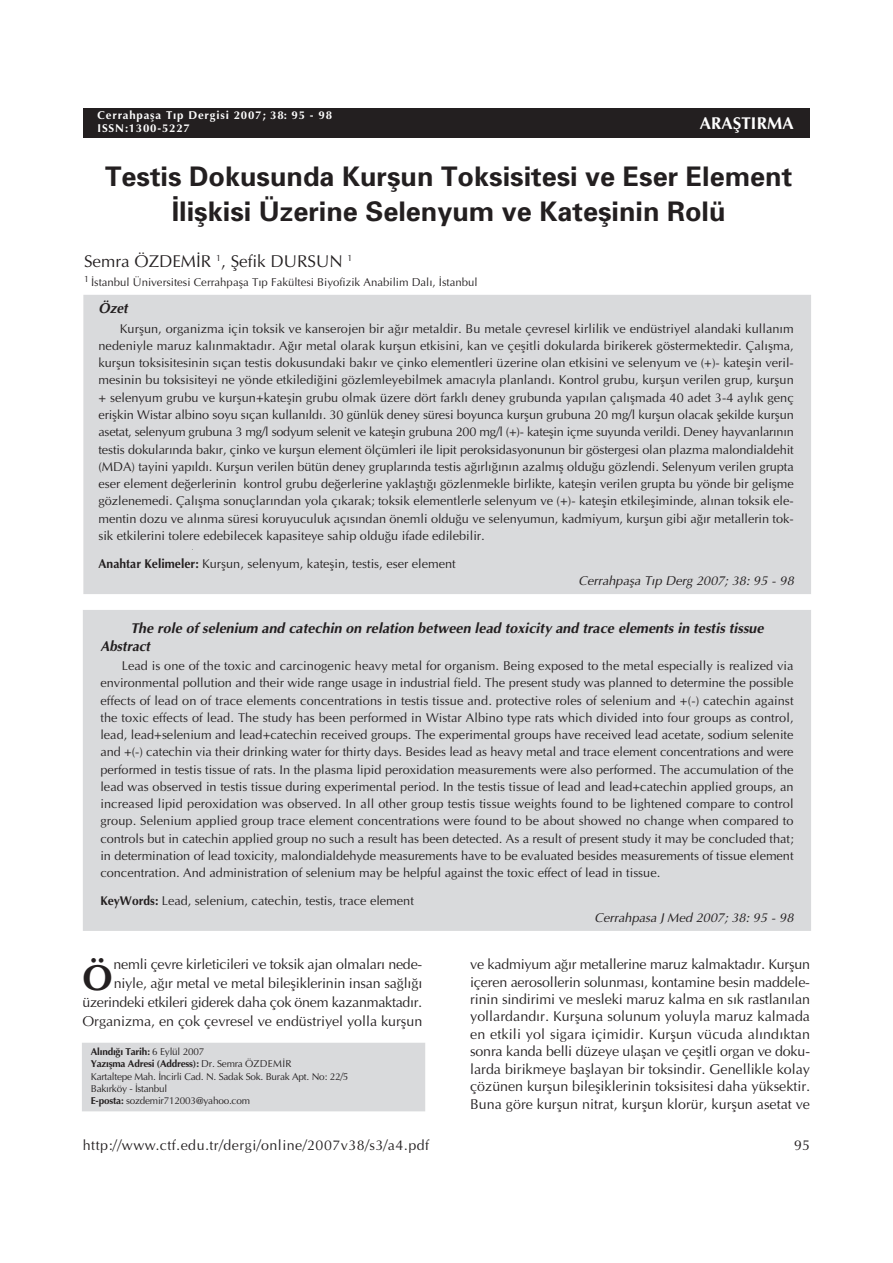
<style>
.page{position:relative;width:893px;height:1263px;background:#fff}
.page>*{position:absolute;margin:0;border:0;box-sizing:border-box;transform-origin:0 0}
.t1{font:700 36px "Optima";color:#231f20}
.t2{font:700 27px/34.5px "Univers";color:#231f20;text-align:center}
.t3{font:17.1px "Optima";color:#231f20}
.t4{font:700 17.1px "Optima";color:#fff}
.t5{font:14.25px/17.4px "Optima";letter-spacing:-.01em;color:#231f20;text-align:justify}
.t6{font:italic 700 14.25px/17.9px "Optima";color:#231f20}
.t7{font:14.25px "Optima";letter-spacing:.035em;color:#231f20}
.t8{font:italic 700 14.25px "Optima";color:#231f20;scale:.95 1}
.t9{font:italic 12.9px "Optima";color:#231f20}
.t10{font:12.75px/17.2px "Optima";color:#231f20;text-align:justify}
.t11{font:11.4px "Optima";color:#231f20}
.t12{font:700 11.4px/12.8px "Optima";letter-spacing:.07em;color:#fff}
.t13{font:10.05px/12.1px "Optima";letter-spacing:-.02em;color:#231f20}
.t14{font:6px "Optima";color:#231f20}
.s1{font-weight:700;font-size:12.9px}
.s2{font-weight:700}
</style>
<div class="page">
<div style="left:82px;top:1043px;width:343px;height:68px;background:#d9dadc"></div>
<div style="left:83px;top:295px;width:728px;height:299px;background:#d9dadc"></div>
<div style="left:84px;top:108px;width:726px;height:30px;background:#231f20"></div>
<div style="left:83px;top:610px;width:728px;height:321px;background:#d9dadc"></div>
<p class="t12" style="left:97px;top:110px;width:236px">Cerrahpafla T›p Dergisi 2007; 38: 95 - 98<br>ISSN:1300-5227</p>
<h3 class="t4" style="left:700px;top:116px;width:96px">ARAfiTIRMA</h3>
<h2 class="t2" style="left:105px;top:162px;width:689px">Testis Dokusunda Kurflun Toksisitesi ve Eser Element ‹liflkisi Üzerine Selenyum ve Kateflinin Rolü</h2>
<h3 class="t3" style="left:84px;top:254px;width:270px">Semra ÖZDEM‹R <sup>1</sup>, fiefik DURSUN <sup>1</sup></h3>
<p class="t11" style="left:84px;top:278px;width:395px"><sup>1</sup> ‹stanbul Üniversitesi Cerrahpafla T›p Fakültesi Biyofizik Anabilim Dal›, ‹stanbul</p>
<p class="t8" style="left:98px;top:302px;width:32px">Özet</p>
<p class="t10" style="left:98px;top:321px;width:697px;text-indent:21px">Kurflun, organizma için toksik ve kanserojen bir a¤›r metaldir. Bu metale çevresel kirlilik ve endüstriyel alandaki kullan›m nedeniyle maruz kal›nmaktad›r. A¤›r metal olarak kurflun etkisini, kan ve çeflitli dokularda birikerek göstermektedir. Çal›flma, kurflun toksisitesinin s›çan testis dokusundaki bak›r ve çinko elementleri üzerine olan etkisini ve selenyum ve (+)- kateflin veril&shy;mesinin bu toksisiteyi ne yönde etkiledi¤ini gözlemleyebilmek amac›yla planland›. Kontrol grubu, kurflun verilen grup, kurflun + selenyum grubu ve kurflun+kateflin grubu olmak üzere dört farkl› deney grubunda yap›lan çal›flmada 40 adet 3-4 ayl›k genç eriflkin Wistar albino soyu s›çan kullan›ld›. 30 günlük deney süresi boyunca kurflun grubuna 20 mg/l kurflun olacak flekilde kurflun asetat, selenyum grubuna 3 mg/l sodyum selenit ve kateflin grubuna 200 mg/l (+)- kateflin içme suyunda verildi. Deney hayvanlar›n›n testis dokular›nda bak›r, çinko ve kurflun element ölçümleri ile lipit peroksidasyonunun bir göstergesi olan plazma malondialdehit (MDA) tayini yap›ld›. Kurflun verilen bütün deney gruplar›nda testis a¤›rl›¤›n›n azalm›fl oldu¤u gözlendi. Selenyum verilen grupta eser element de¤erlerinin kontrol grubu de¤erlerine yaklaflt›¤› gözlenmekle birlikte, kateflin verilen grupta bu yönde bir geliflme gözlenemedi. Çal›flma sonuçlar›ndan yola ç›karak; toksik elementlerle selenyum ve (+)- kateflin etkilefliminde, al›nan toksik ele&shy;mentin dozu ve al›nma süresi koruyuculuk aç›s›ndan önemli oldu¤u ve selenyumun, kadmiyum, kurflun gibi a¤›r metallerin tok&shy;sik etkilerini tolere edebilecek kapasiteye sahip oldu¤u ifade edilebilir.</p>
<p class="t14" style="left:192px;top:546px;width:3px">.</p>
<p class="t10" style="left:98px;top:556px;width:359px"><span class="s1">Anahtar Kelimeler:</span> Kurflun, selenyum, kateflin, testis, eser element</p>
<p class="t9" style="left:578px;top:575px;width:217px">Cerrahpafla T›p Derg 2007; 38: 95 - 98</p>
<p class="t6" style="left:100px;top:620px;width:665px;text-indent:30px">The role of selenium and catechin on relation between lead toxicity and trace elements in testis tissue<br>Abstract</p>
<p class="t10" style="left:100px;top:658px;width:695px;text-indent:21px">Lead is one of the toxic and carcinogenic heavy metal for organism. Being exposed to the metal especially is realized via environmental pollution and their wide range usage in industrial field. The present study was planned to determine the possible effects of lead on of trace elements concentrations in testis tissue and. protective roles of selenium and +(-) catechin against the toxic effects of lead. The study has been performed in Wistar Albino type rats which divided into four groups as control, lead, lead+selenium and lead+catechin received groups. The experimental groups have received lead acetate, sodium selenite and +(-) catechin via their drinking water for thirty days. Besides lead as heavy metal and trace element concentrations and were performed in testis tissue of rats. In the plasma lipid peroxidation measurements were also performed. The accumulation of the lead was observed in testis tissue during experimental period. In the testis tissue of lead and lead+catechin applied groups, an increased lipid peroxidation was observed. In all other group testis tissue weights found to be lightened compare to control group. Selenium applied group trace element concentrations were found to be about showed no change when compared to controls but in catechin applied group no such a result has been detected. As a result of present study it may be concluded that; in determination of lead toxicity, malondialdehyde measurements have to be evaluated besides measurements of tissue element concentration. And administration of selenium may be helpful against the toxic effect of lead in tissue.</p>
<p class="t10" style="left:100px;top:893px;width:315px"><span class="s2">KeyWords:</span> Lead, selenium, catechin, testis, trace element</p>
<p class="t9" style="left:595px;top:913px;width:200px">Cerrahpasa J Med 2007; 38: 95 - 98</p>
<p class="t5" style="left:470px;top:957px;width:341px">ve kadmiyum a¤›r metallerine maruz kalmaktad›r. Kurflun içeren aerosollerin solunmas›, kontamine besin maddele&shy;rinin sindirimi ve mesleki maruz kalma en s›k rastlan›lan yollardand›r. Kurfluna solunum yoluyla maruz kalmada en etkili yol sigara içimidir. Kurflun vücuda al›nd›ktan sonra kanda belli düzeye ulaflan ve çeflitli organ ve doku&shy;larda birikmeye bafllayan bir toksindir. Genellikle kolay çözünen kurflun bilefliklerinin toksisitesi daha yüksektir.<br>Buna göre kurflun nitrat, kurflun klorür, kurflun asetat ve</p>
<h1 class="t1" style="left:82px;top:963px;width:31px">Ö</h1>
<p class="t5" style="left:82px;top:956px;width:341px;line-height:19px;text-align:right">nemli çevre kirleticileri ve toksik ajan olmalar› nede&shy;niyle, a¤›r metal ve metal bilefliklerinin insan sa¤l›¤› üzerindeki etkileri giderek daha çok önem kazanmaktad›r.<br>Organizma, en çok çevresel ve endüstriyel yolla kurflun</p>
<p class="t13" style="left:91px;top:1047px;width:259px"><span class="s2">Al›nd›¤› Tarih:</span> 6 Eylül 2007<br><span class="s2">Yaz›flma Adresi (Address):</span> Dr. Semra ÖZDEM‹R<br>Kartaltepe Mah. ‹ncirli Cad. N. Sadak Sok. Burak Apt. No: 22/5<br>Bak›rköy - ‹stanbul<br><span class="s2">E-posta:</span> sozdemir712003@yahoo.com</p>
<p class="t7" style="left:83px;top:1140px;width:348px">http://www.ctf.edu.tr/dergi/online/2007v38/s3/a4.pdf</p>
<p class="t5" style="left:794px;top:1138px;width:17px">95</p>
</div>
